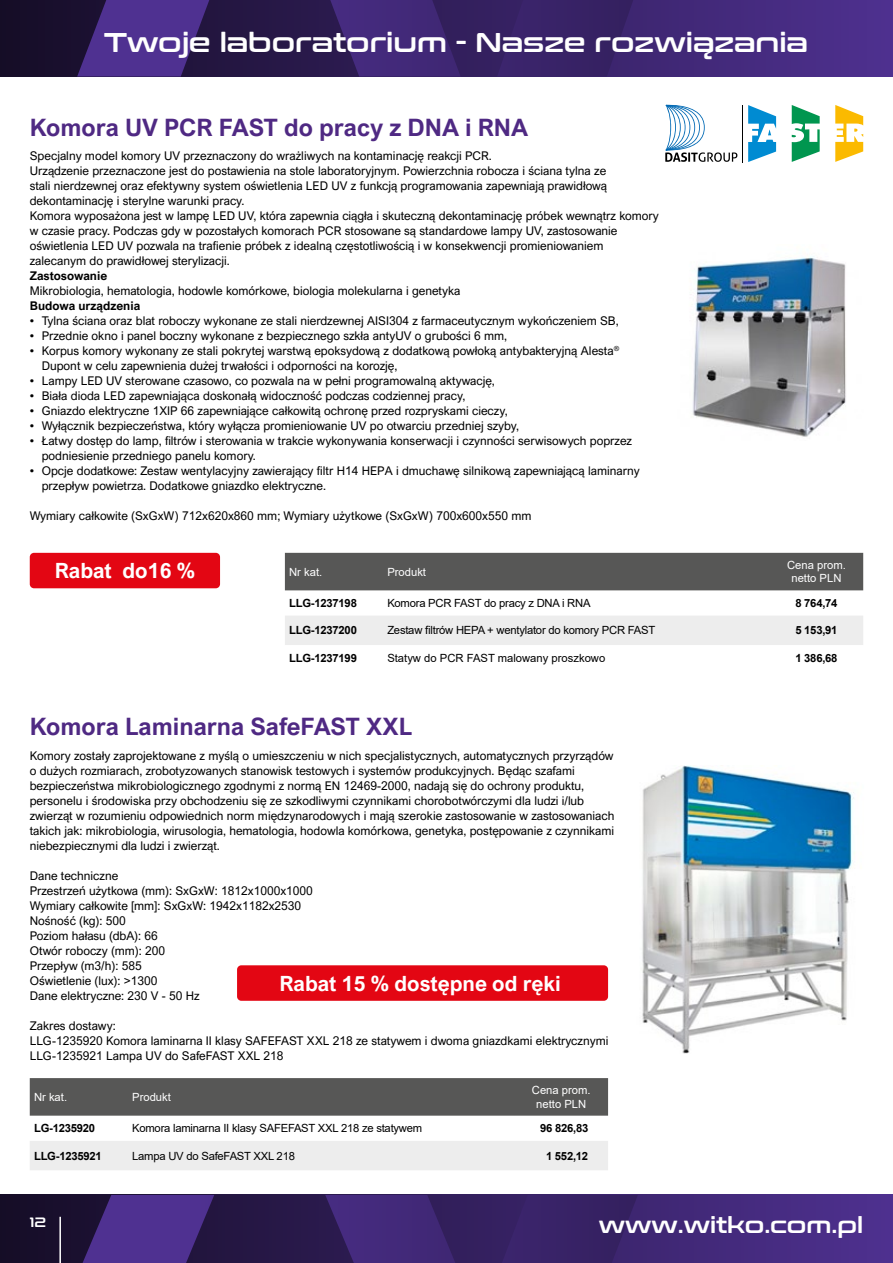
<style>
.page{position:relative;width:893px;height:1263px;background:#fff}
.page>*{position:absolute;margin:0;border:0;box-sizing:border-box;transform-origin:0 0}
.t1{font:27px "Conthrax Sb";color:#fff}
.t2{font:700 24px "Arial Nova";color:#4f2983}
.t3{font:22.65px "Conthrax Sb";color:#fff}
.t4{font:700 21px "Arial Nova";color:#fff}
.t5{font:13.5px "Conthrax Sb";color:#fff}
.t6{font:12px/15px "Arial Nova";color:#000}
.t7{font:700 12px "Arial Nova";color:#000}
.t8{font:11.25px "Arial";letter-spacing:-.02em;color:#000}
.t9{font:700 11.25px "Arial";letter-spacing:-.02em;color:#000}
.t10{font:11.25px/13.5px "Arial";color:#fff;text-align:center}
.t11{font:11.25px "Arial";color:#000}
</style>
<div class="page">
<img style="left:607px;top:765px;width:248px;height:288px">
<div style="left:285px;top:553px;width:578px;height:37px;background:#575756"></div>
<div style="left:285px;top:616px;width:578px;height:29px;background:#ededed"></div>
<div style="left:30px;top:1078px;width:578px;height:38px;background:#575756"></div>
<div style="left:30px;top:1141px;width:578px;height:29px;background:#ededed"></div>
<div style="left:30px;top:553px;width:190px;height:35px;background:#e30613;border-radius:4px"></div>
<div style="left:237px;top:965px;width:371px;height:36px;background:#e30613;border-radius:4px"></div>
<img style="left:692px;top:256px;width:154px;height:181px">
<hr style="left:742px;top:105px;width:1px;height:57px;background:#000">
<svg style="left:665px;top:104px;width:72px;height:58px"></svg>
<svg style="left:748px;top:105px;width:28px;height:57px"></svg>
<svg style="left:792px;top:105px;width:28px;height:57px"></svg>
<svg style="left:835px;top:105px;width:28px;height:57px"></svg>
<svg style="left:0;top:0;width:893px;height:77px;background:#3b246c"></svg>
<svg style="left:77px;top:0;width:561px;height:77px;background:#382266"></svg>
<svg style="left:0;top:1195px;width:893px;height:68px;background:#3b246c"></svg>
<svg style="left:77px;top:1195px;width:561px;height:68px;background:#382266"></svg>
<hr style="left:59px;top:1217px;width:2px;height:46px;background:#fff">
<h1 class="t1" style="left:104px;top:22px;width:706px">Twoje laboratorium - Nasze rozwiązania</h1>
<h2 class="t2" style="left:30px;top:113px;width:500px">Komora UV PCR FAST do pracy z DNA i RNA</h2>
<p class="t6" style="left:30px;top:148px;width:631px">Specjalny model komory UV przeznaczony do wrażliwych na kontaminację reakcji PCR.<br>Urządzenie przeznaczone jest do postawienia na stole laboratoryjnym. Powierzchnia robocza i ściana tylna ze<br>stali nierdzewnej oraz efektywny system oświetlenia LED UV z funkcją programowania zapewniają prawidłową dekontaminację i sterylne warunki pracy.<br>Komora wyposażona jest w lampę LED UV, która zapewnia ciągła i skuteczną dekontaminację próbek wewnątrz komory w czasie pracy. Podczas gdy w pozostałych komorach PCR stosowane są standardowe lampy UV, zastosowanie oświetlenia LED UV pozwala na trafienie próbek z idealną częstotliwością i w konsekwencji promieniowaniem zalecanym do prawidłowej sterylizacji.</p>
<p class="t7" style="left:30px;top:268px;width:79px">Zastosowanie</p>
<p class="t6" style="left:30px;top:283px;width:432px">Mikrobiologia, hematologia, hodowle komórkowe, biologia molekularna i genetyka</p>
<p class="t7" style="left:30px;top:298px;width:112px">Budowa urządzenia</p>
<p class="t6" style="left:30px;top:313px;width:590px">• Tylna ściana oraz blat roboczy wykonane ze stali nierdzewnej AISI304 z farmaceutycznym wykończeniem SB,</p>
<p class="t6" style="left:30px;top:328px;width:479px">• Przednie okno i panel boczny wykonane z bezpiecznego szkła antyUV o grubości 6 mm,</p>
<p class="t6" style="left:42px;top:343px;width:579px;text-indent:-12px">• Korpus komory wykonany ze stali pokrytej warstwą epoksydową z dodatkową powłoką antybakteryjną Alesta<sup>®<br></sup>Dupont w celu zapewnienia dużej trwałości i odporności na korozję,</p>
<p class="t6" style="left:30px;top:373px;width:467px">• Lampy LED UV sterowane czasowo, co pozwala na w pełni programowalną aktywację,</p>
<p class="t6" style="left:30px;top:388px;width:437px">• Biała dioda LED zapewniająca doskonałą widoczność podczas codziennej pracy,</p>
<p class="t6" style="left:30px;top:403px;width:479px">• Gniazdo elektryczne 1XIP 66 zapewniające całkowitą ochronę przed rozpryskami cieczy,</p>
<p class="t6" style="left:30px;top:418px;width:491px">• Wyłącznik bezpieczeństwa, który wyłącza promieniowanie UV po otwarciu przedniej szyby,</p>
<p class="t6" style="left:42px;top:433px;width:592px;text-indent:-12px">• Łatwy dostęp do lamp, filtrów i sterowania w trakcie wykonywania konserwacji i czynności serwisowych poprzez podniesienie przedniego panelu komory.</p>
<p class="t6" style="left:42px;top:463px;width:599px;text-indent:-12px">• Opcje dodatkowe: Zestaw wentylacyjny zawierający filtr H14 HEPA i dmuchawę silnikową zapewniającą laminarny przepływ powietrza. Dodatkowe gniazdko elektryczne.</p>
<p class="t6" style="left:30px;top:508px;width:503px">Wymiary całkowite (SxGxW) 712x620x860 mm; Wymiary użytkowe (SxGxW) 700x600x550 mm</p>
<h3 class="t4" style="left:55px;top:558px;width:142px">Rabat do16 %</h3>
<p class="t10" style="left:289px;top:565px;width:35px">Nr kat.</p>
<p class="t10" style="left:387px;top:565px;width:40px">Produkt</p>
<p class="t10" style="left:787px;top:558px;width:60px">Cena prom. netto PLN</p>
<p class="t9" style="left:289px;top:595px;width:69px">LLG-1237198</p>
<p class="t8" style="left:387px;top:595px;width:205px">Komora PCR FAST do pracy z DNA i RNA</p>
<p class="t9" style="left:795px;top:595px;width:44px">8 764,74</p>
<p class="t9" style="left:289px;top:622px;width:69px">LLG-1237200</p>
<p class="t8" style="left:387px;top:623px;width:269px">Zestaw filtrów HEPA + wentylator do komory PCR FAST</p>
<p class="t9" style="left:795px;top:622px;width:44px">5 153,91</p>
<p class="t9" style="left:289px;top:650px;width:69px">LLG-1237199</p>
<p class="t11" style="left:387px;top:650px;width:219px">Statyw do PCR FAST malowany proszkowo</p>
<p class="t9" style="left:795px;top:650px;width:44px">1 386,68</p>
<h2 class="t2" style="left:30px;top:712px;width:384px">Komora Laminarna SafeFAST XXL</h2>
<p class="t6" style="left:30px;top:748px;width:586px">Komory zostały zaprojektowane z myślą o umieszczeniu w nich specjalistycznych, automatycznych przyrządów o dużych rozmiarach, zrobotyzowanych stanowisk testowych i systemów produkcyjnych. Będąc szafami bezpieczeństwa mikrobiologicznego zgodnymi z normą EN 12469-2000, nadają się do ochrony produktu, personelu i środowiska przy obchodzeniu się ze szkodliwymi czynnikami chorobotwórczymi dla ludzi i/lub zwierząt w rozumieniu odpowiednich norm międzynarodowych i mają szerokie zastosowanie w zastosowaniach takich jak: mikrobiologia, wirusologia, hematologia, hodowla komórkowa, genetyka, postępowanie z czynnikami niebezpiecznymi dla ludzi i zwierząt.</p>
<p class="t6" style="left:30px;top:868px;width:285px">Dane techniczne<br>Przestrzeń użytkowa (mm): SxGxW: 1812x1000x1000<br>Wymiary całkowite [mm]: SxGxW: 1942x1182x2530<br>Nośność (kg): 500<br>Poziom hałasu (dbA): 66<br>Otwór roboczy (mm): 200<br>Przepływ (m3/h): 585<br>Oświetlenie (lux): &gt;1300<br>Dane elektryczne: 230 V - 50 Hz</p>
<p class="t6" style="left:30px;top:1018px;width:580px">Zakres dostawy:<br>LLG-1235920 Komora laminarna II klasy SAFEFAST XXL 218 ze statywem i dwoma gniazdkami elektrycznymi<br>LLG-1235921 Lampa UV do SafeFAST XXL 218</p>
<h3 class="t4" style="left:279px;top:971px;width:283px">Rabat 15 % dostępne od ręki</h3>
<p class="t10" style="left:34px;top:1090px;width:35px">Nr kat.</p>
<p class="t10" style="left:132px;top:1090px;width:40px">Produkt</p>
<p class="t10" style="left:532px;top:1083px;width:60px">Cena prom. netto PLN</p>
<p class="t9" style="left:34px;top:1120px;width:63px">LG-1235920</p>
<p class="t8" style="left:132px;top:1121px;width:292px">Komora laminarna II klasy SAFEFAST XXL 218 ze statywem</p>
<p class="t9" style="left:540px;top:1120px;width:50px">96 826,83</p>
<p class="t9" style="left:34px;top:1148px;width:69px">LLG-1235921</p>
<p class="t8" style="left:132px;top:1148px;width:164px">Lampa UV do SafeFAST XXL 218</p>
<p class="t9" style="left:546px;top:1148px;width:44px">1 552,12</p>
<p class="t5" style="left:30px;top:1211px;width:18px">12</p>
<h3 class="t3" style="left:599px;top:1208px;width:266px">www.witko.com.pl</h3>
</div>
